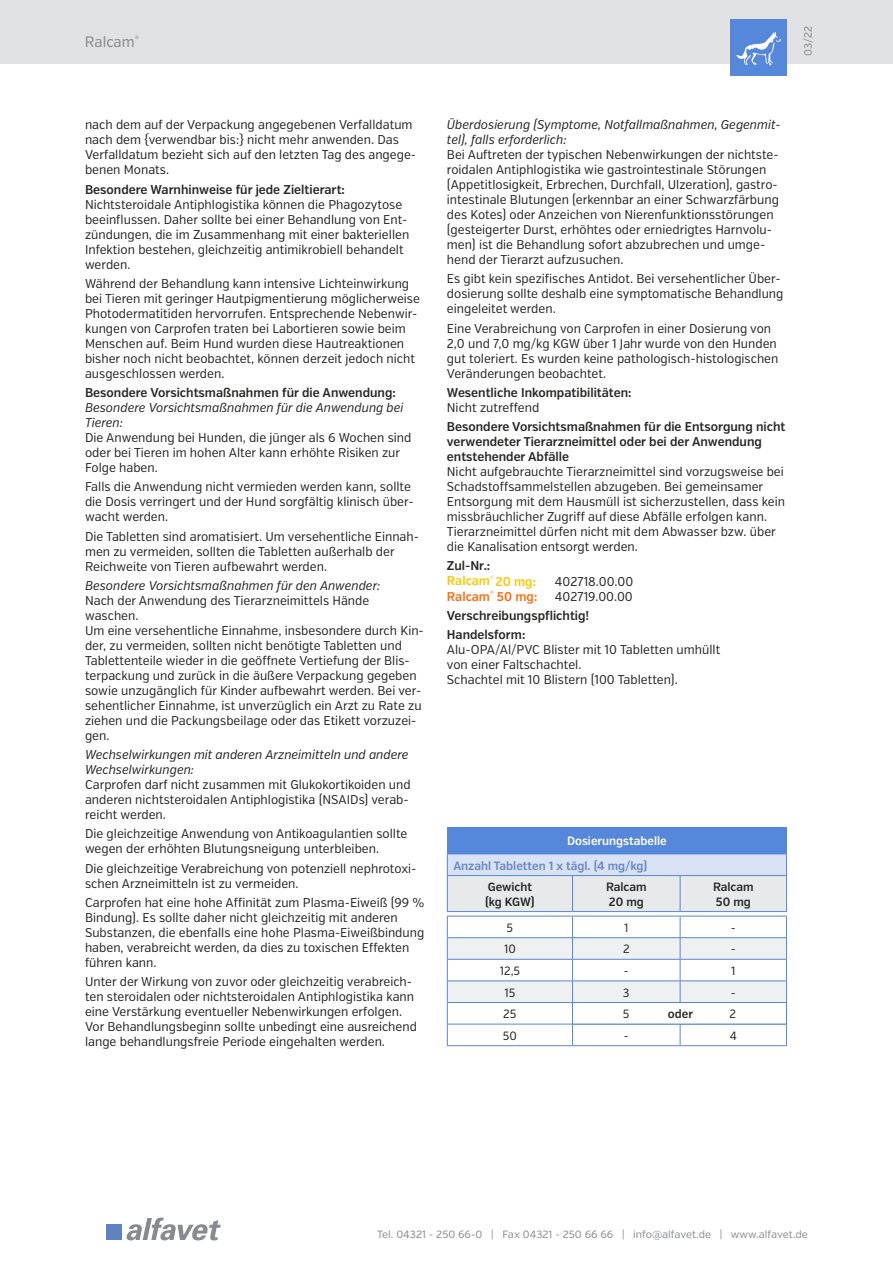
<style>
.page{position:relative;width:893px;height:1263px;background:#fff}
.page>*{position:absolute;margin:0;border:0;box-sizing:border-box;transform-origin:0 0}
.t1{font:15px "Verb Cond";color:#878a8e}
.t2{font:12.75px/15px "Verb Cond";color:#282827}
.t3{font:600 12.75px/15px "Verb Cond";color:#282827}
.t4{font:italic 12.75px/15px "Verb Cond";color:#282827}
.t5{font:600 12.75px/15px "Verb Cond";color:#fdc600}
.t6{font:600 12.75px "Verb Cond";color:#ff6c11}
.t7{font:600 12px/14.4px "Verb Cond";color:#282827}
.t8{font:600 12px "Verb Cond";color:#6887c5}
.t9{font:12px/21.6px "Verb Cond";color:#282827}
.t10{font:600 12px "Verb Cond";color:#fff}
.t11{font:10.5px "Verb";color:#878a8e}
.s1{color:#282827}
</style>
<div class="page">
<div style="left:0;top:0;width:893px;height:64px;background:#dfe1e2"></div>
<svg style="left:126px;top:1217px;width:95px;height:23px"></svg>
<div style="left:106px;top:1224px;width:16px;height:16px;background:#5f82c1"></div>
<div style="left:730px;top:19px;width:57px;height:57px;background:#5587da"></div>
<svg style="left:736px;top:32px;width:45px;height:33px"></svg>
<hr style="left:447px;top:1045px;width:125px;height:1px;background:#5587da">
<hr style="left:572px;top:1045px;width:108px;height:1px;background:#5587da">
<hr style="left:680px;top:1045px;width:107px;height:1px;background:#5587da">
<hr style="left:447px;top:853px;width:125px;height:1px;background:#5587da">
<hr style="left:572px;top:853px;width:108px;height:1px;background:#5587da">
<hr style="left:680px;top:853px;width:107px;height:1px;background:#5587da">
<svg style="left:447px;top:854px;width:340px;height:191px"></svg>
<div style="left:447px;top:827px;width:340px;height:26px;background:#5587da"></div>
<div style="left:572px;top:1002px;width:215px;height:22px;background:#fff;border:1px solid #5587da"></div>
<p class="t1" style="left:85px;top:33px;width:56px">Ralcam<sup>®</sup></p>
<p class="t11" style="left:802px;top:56px;width:31px;rotate:-90deg">03/22</p>
<p class="t2" style="left:85px;top:118px;width:333px">nach dem auf der Verpackung angegebenen Verfalldatum nach dem {verwendbar bis:} nicht mehr anwenden. Das Verfalldatum bezieht sich auf den letzten Tag des angege&shy;benen Monats.</p>
<p class="t3" style="left:85px;top:182px;width:261px">Besondere Warnhinweise für jede Zieltierart:</p>
<p class="t2" style="left:85px;top:197px;width:326px">Nichtsteroidale Antiphlogistika können die Phagozytose beeinflussen. Daher sollte bei einer Behandlung von Ent&shy;zündungen, die im Zusammenhang mit einer bakteriellen Infektion bestehen, gleichzeitig antimikrobiell behandelt werden.</p>
<p class="t2" style="left:85px;top:276px;width:336px">Während der Behandlung kann intensive Lichteinwirkung bei Tieren mit geringer Hautpigmentierung möglicherweise Photodermatitiden hervorrufen. Entsprechende Nebenwir&shy;kungen von Carprofen traten bei Labortieren sowie beim Menschen auf. Beim Hund wurden diese Hautreaktionen bisher noch nicht beobachtet, können derzeit jedoch nicht ausgeschlossen werden.</p>
<p class="t3" style="left:85px;top:385px;width:312px">Besondere Vorsichtsmaßnahmen für die Anwendung:</p>
<p class="t4" style="left:85px;top:400px;width:320px">Besondere Vorsichtsmaßnahmen für die Anwendung bei<br>Tieren:</p>
<p class="t2" style="left:85px;top:430px;width:328px">Die Anwendung bei Hunden, die jünger als 6 Wochen sind oder bei Tieren im hohen Alter kann erhöhte Risiken zur<br>Folge haben.</p>
<p class="t2" style="left:85px;top:480px;width:330px">Falls die Anwendung nicht vermieden werden kann, sollte die Dosis verringert und der Hund sorgfältig klinisch über&shy;wacht werden.</p>
<p class="t2" style="left:85px;top:529px;width:336px">Die Tabletten sind aromatisiert. Um versehentliche Einnah&shy;men zu vermeiden, sollten die Tabletten außerhalb der<br>Reichweite von Tieren aufbewahrt werden.</p>
<p class="t4" style="left:85px;top:578px;width:297px">Besondere Vorsichtsmaßnahmen für den Anwender:</p>
<p class="t2" style="left:85px;top:593px;width:340px">Nach der Anwendung des Tierarzneimittels Hände waschen.<br>Um eine versehentliche Einnahme, insbesondere durch Kin&shy;der, zu vermeiden, sollten nicht benötigte Tabletten und Tablettenteile wieder in die geöffnete Vertiefung der Blis&shy;terpackung und zurück in die äußere Verpackung gegeben sowie unzugänglich für Kinder aufbewahrt werden. Bei ver&shy;sehentlicher Einnahme, ist unverzüglich ein Arzt zu Rate zu ziehen und die Packungsbeilage oder das Etikett vorzuzei&shy;gen.</p>
<p class="t4" style="left:85px;top:747px;width:325px">Wechselwirkungen mit anderen Arzneimitteln und andere<br>Wechselwirkungen:</p>
<p class="t2" style="left:85px;top:777px;width:327px">Carprofen darf nicht zusammen mit Glukokortikoiden und anderen nichtsteroidalen Antiphlogistika (NSAIDs) verab&shy;reicht werden.</p>
<p class="t2" style="left:85px;top:826px;width:324px">Die gleichzeitige Anwendung von Antikoagulantien sollte wegen der erhöhten Blutungsneigung unterbleiben.</p>
<p class="t2" style="left:85px;top:861px;width:333px">Die gleichzeitige Verabreichung von potenziell nephrotoxi&shy;schen Arzneimitteln ist zu vermeiden.</p>
<p class="t2" style="left:85px;top:895px;width:341px">Carprofen hat eine hohe Affinität zum Plasma-Eiweiß (99 % Bindung). Es sollte daher nicht gleichzeitig mit anderen Substanzen, die ebenfalls eine hohe Plasma-Eiweißbindung haben, verabreicht werden, da dies zu toxischen Effekten führen kann.</p>
<p class="t2" style="left:85px;top:974px;width:333px">Unter der Wirkung von zuvor oder gleichzeitig verabreich&shy;ten steroidalen oder nichtsteroidalen Antiphlogistika kann eine Verstärkung eventueller Nebenwirkungen erfolgen.<br>Vor Behandlungsbeginn sollte unbedingt eine ausreichend lange behandlungsfreie Periode eingehalten werden.</p>
<p class="t4" style="left:447px;top:117px;width:335px">Überdosierung (Symptome, Notfallmaßnahmen, Gegenmit&shy;tel), falls erforderlich:</p>
<p class="t2" style="left:447px;top:147px;width:334px">Bei Auftreten der typischen Nebenwirkungen der nichtste&shy;roidalen Antiphlogistika wie gastrointestinale Störungen (Appetitlosigkeit, Erbrechen, Durchfall, Ulzeration), gastro&shy;intestinale Blutungen (erkennbar an einer Schwarzfärbung des Kotes) oder Anzeichen von Nierenfunktionsstörungen (gesteigerter Durst, erhöhtes oder erniedrigtes Harnvolu&shy;men) ist die Behandlung sofort abzubrechen und umge&shy;hend der Tierarzt aufzusuchen.</p>
<p class="t2" style="left:447px;top:272px;width:338px">Es gibt kein spezifisches Antidot. Bei versehentlicher Über&shy;dosierung sollte deshalb eine symptomatische Behandlung eingeleitet werden.</p>
<p class="t2" style="left:447px;top:321px;width:333px">Eine Verabreichung von Carprofen in einer Dosierung von 2,0 und 7,0 mg/kg KGW über 1 Jahr wurde von den Hunden gut toleriert. Es wurden keine pathologisch-histologischen Veränderungen beobachtet.</p>
<p class="t3" style="left:447px;top:385px;width:186px">Wesentliche Inkompatibilitäten:</p>
<p class="t2" style="left:447px;top:400px;width:94px">Nicht zutreffend</p>
<p class="t3" style="left:447px;top:419px;width:340px">Besondere Vorsichtsmaßnahmen für die Entsorgung nicht verwendeter Tierarzneimittel oder bei der Anwendung entstehender Abfälle</p>
<p class="t2" style="left:447px;top:464px;width:340px">Nicht aufgebrauchte Tierarzneimittel sind vorzugsweise bei Schadstoffsammelstellen abzugeben. Bei gemeinsamer Entsorgung mit dem Hausmüll ist sicherzustellen, dass kein missbräuchlicher Zugriff auf diese Abfälle erfolgen kann.<br>Tierarzneimittel dürfen nicht mit dem Abwasser bzw. über die Kanalisation entsorgt werden.</p>
<p class="t5" style="left:447px;top:559px;width:91px"><span class="s1">Zul-Nr.:<br></span>Ralcam<sup>®</sup> 20 mg:</p>
<p class="t2" style="left:555px;top:574px;width:80px">402718.00.00</p>
<p class="t6" style="left:447px;top:589px;width:92px">Ralcam<sup>®</sup> 50 mg:</p>
<p class="t2" style="left:555px;top:589px;width:79px">402719.00.00</p>
<p class="t3" style="left:447px;top:606px;width:144px;line-height:19.2px">Verschreibungspflichtig!<br>Handelsform:</p>
<p class="t2" style="left:447px;top:642px;width:275px">Alu-OPA/Al/PVC Blister mit 10 Tabletten umhüllt von einer Faltschachtel.<br>Schachtel mit 10 Blistern (100 Tabletten).</p>
<p class="t10" style="left:567px;top:834px;width:101px">Dosierungstabelle</p>
<p class="t8" style="left:453px;top:858px;width:195px">Anzahl Tabletten 1 x tägl. (4 mg/kg)</p>
<p class="t7" style="left:485px;top:880px;width:51px">Gewicht (kg KGW)</p>
<p class="t7" style="left:606px;top:880px;width:42px">Ralcam<br>20 mg</p>
<p class="t7" style="left:713px;top:880px;width:42px">Ralcam<br>50 mg</p>
<p class="t9" style="left:507px;top:917px;width:8px">5</p>
<p class="t9" style="left:624px;top:917px;width:6px">1</p>
<p class="t9" style="left:731px;top:917px;width:6px">-</p>
<p class="t9" style="left:504px;top:938px;width:13px">10</p>
<p class="t9" style="left:623px;top:938px;width:8px">2</p>
<p class="t9" style="left:731px;top:938px;width:6px">-</p>
<p class="t9" style="left:500px;top:960px;width:22px">12,5</p>
<p class="t9" style="left:624px;top:960px;width:6px">-</p>
<p class="t9" style="left:731px;top:960px;width:6px">1</p>
<p class="t9" style="left:504px;top:982px;width:12px">15</p>
<p class="t9" style="left:623px;top:982px;width:8px">3</p>
<p class="t9" style="left:731px;top:982px;width:6px">-</p>
<p class="t9" style="left:503px;top:1003px;width:16px">25<br>50</p>
<p class="t9" style="left:624px;top:1025px;width:6px">-</p>
<p class="t9" style="left:730px;top:1025px;width:9px">4</p>
<p class="t9" style="left:623px;top:1003px;width:8px">5</p>
<p class="t7" style="left:668px;top:1007px;width:27px">oder</p>
<p class="t9" style="left:729px;top:1003px;width:8px">2</p>
<p class="t11" style="left:377px;top:1228px;width:432px">Tel. 04321 - 250 66-0 | Fax 04321 - 250 66 66 | info@alfavet.de | www.alfavet.de</p>
</div>
